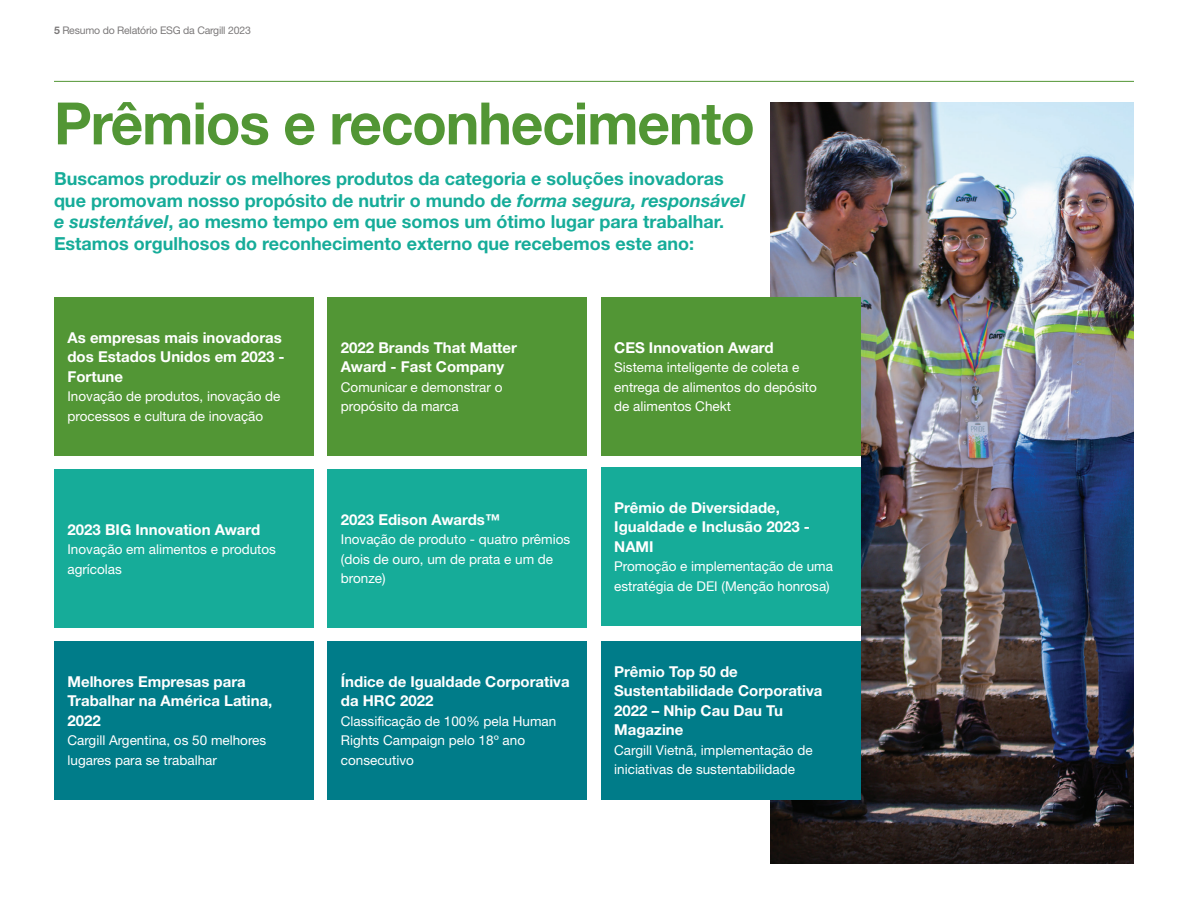
<style>
.page{position:relative;width:1188px;height:918px;background:#fff}
.page>*{position:absolute;margin:0;border:0;box-sizing:border-box;transform-origin:0 0}
.t1{font:700 58.5px "Helvetica Neue LT Std";letter-spacing:-.02em;color:#529635}
.t2{font:700 18px/21.9px "Helvetica Neue LT Std";color:#16ac99}
.t3{font:700 15px/19.5px "Helvetica Neue LT Std";color:#fff}
.t4{font:13.5px/19.5px "Helvetica Neue LT Std";color:#fff}
.t5{font:10.5px "Helvetica Neue LT Std";letter-spacing:-.02em;color:#231f20}
.s1{font-weight:700}
.s2{font-style:italic}
</style>
<div class="page">
<hr style="left:54px;top:81px;width:1080px;height:1px;background:#529635">
<img style="left:770px;top:103px;width:364px;height:761px">
<div style="left:662px;top:385px;width:199px;height:327px;background:#fff"></div>
<div style="left:54px;top:298px;width:260px;height:158px;background:#529635"></div>
<div style="left:54px;top:470px;width:260px;height:158px;background:#16ac99"></div>
<div style="left:54px;top:641px;width:260px;height:158px;background:#007c89"></div>
<div style="left:327px;top:298px;width:260px;height:158px;background:#529635"></div>
<div style="left:327px;top:470px;width:260px;height:158px;background:#16ac99"></div>
<div style="left:327px;top:641px;width:260px;height:158px;background:#007c89"></div>
<div style="left:601px;top:298px;width:260px;height:158px;background:#529635"></div>
<div style="left:601px;top:468px;width:260px;height:158px;background:#16ac99"></div>
<div style="left:601px;top:641px;width:260px;height:158px;background:#007c89"></div>
<p class="t5" style="left:54px;top:25px;width:198px"><span class="s1">5</span> Resumo do Relatório ESG da Cargill 2023</p>
<h1 class="t1" style="left:54px;top:87px;width:702px">Prêmios e reconhecimento</h1>
<p class="t2" style="left:54px;top:167px;width:693px">Buscamos produzir os melhores produtos da categoria e soluções inovadoras que promovam nosso propósito de nutrir o mundo de <span class="s2">forma segura, responsável e sustentável</span>, ao mesmo tempo em que somos um ótimo lugar para trabalhar.<br>Estamos orgulhosos do reconhecimento externo que recebemos este ano:</p>
<p class="t3" style="left:68px;top:328px;width:219px">As empresas mais inovadoras dos Estados Unidos em 2023 -<br>Fortune</p>
<p class="t4" style="left:68px;top:387px;width:215px">Inovação de produtos, inovação de processos e cultura de inovação</p>
<p class="t3" style="left:68px;top:519px;width:194px">2023 BIG Innovation Award</p>
<p class="t4" style="left:68px;top:539px;width:210px">Inovação em alimentos e produtos agrícolas</p>
<p class="t3" style="left:68px;top:671px;width:206px">Melhores Empresas para<br>Trabalhar na América Latina,<br>2022</p>
<p class="t4" style="left:68px;top:730px;width:200px">Cargill Argentina, os 50 melhores lugares para se trabalhar</p>
<p class="t3" style="left:341px;top:337px;width:178px">2022 Brands That Matter<br>Award - Fast Company</p>
<p class="t4" style="left:341px;top:377px;width:163px">Comunicar e demonstrar o propósito da marca</p>
<p class="t3" style="left:341px;top:509px;width:161px">2023 Edison Awards™</p>
<p class="t4" style="left:341px;top:530px;width:231px">Inovação de produto - quatro prêmios (dois de ouro, um de prata e um de bronze)</p>
<p class="t3" style="left:341px;top:671px;width:230px">Índice de Igualdade Corporativa da HRC 2022</p>
<p class="t4" style="left:341px;top:711px;width:217px">Classificação de 100% pela Human<br>Rights Campaign pelo 18º ano consecutivo</p>
<p class="t3" style="left:614px;top:337px;width:161px">CES Innovation Award</p>
<p class="t4" style="left:614px;top:358px;width:204px">Sistema inteligente de coleta e entrega de alimentos do depósito de alimentos Chekt</p>
<p class="t3" style="left:614px;top:498px;width:197px">Prêmio de Diversidade,<br>Igualdade e Inclusão 2023 -<br>NAMI</p>
<p class="t4" style="left:614px;top:557px;width:220px">Promoção e implementação de uma estratégia de DEI (Menção honrosa)</p>
<p class="t3" style="left:614px;top:661px;width:210px">Prêmio Top 50 de<br>Sustentabilidade Corporativa<br>2022 – Nhip Cau Dau Tu<br>Magazine</p>
<p class="t4" style="left:614px;top:740px;width:200px">Cargill Vietnã, implementação de iniciativas de sustentabilidade</p>
</div>
